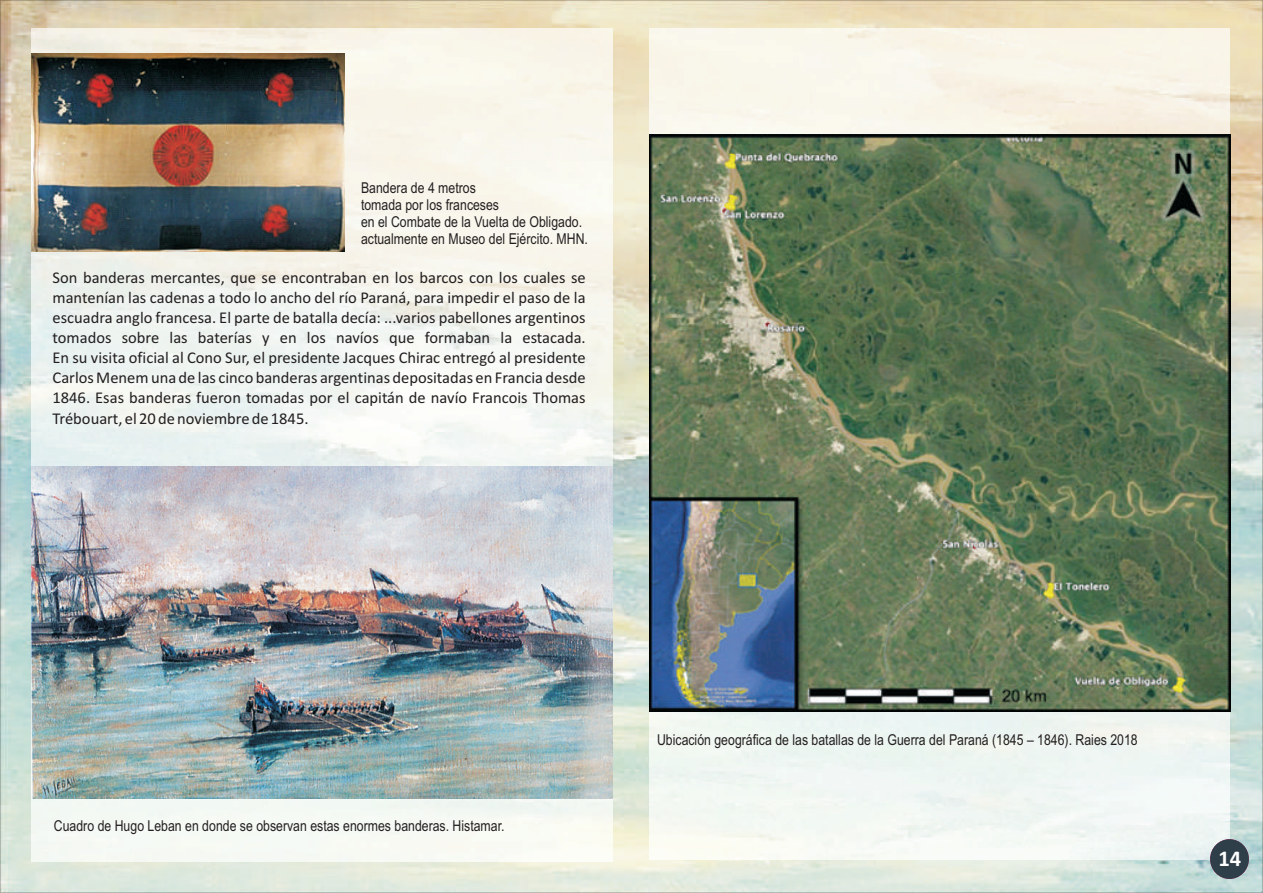
<style>
.page{position:relative;width:1263px;height:893px;background:#fff}
.page>*{position:absolute;margin:0;border:0;box-sizing:border-box;transform-origin:0 0}
.t1{font:700 22.5px "Calibri";color:#fff}
.t2{font:16.5px/20.1px "Calibri";color:#231f20;text-align:justify}
.t3{font:15px/17px "Arial Narrow";color:#231f20}
</style>
<div class="page">
<img style="left:0;top:0;width:1263px;height:893px">
<img style="left:32px;top:29px;width:580px;height:833px">
<img style="left:649px;top:29px;width:580px;height:830px">
<img style="left:649px;top:135px;width:582px;height:576px">
<img style="left:32px;top:54px;width:312px;height:198px">
<div style="left:1210px;top:839px;width:39px;height:40px;background:#2e3f49;border-radius:50%"></div>
<img style="left:32px;top:466px;width:580px;height:333px">
<p class="t3" style="left:361px;top:181px;width:228px">Bandera de 4 metros<br>tomada por los franceses<br>en el Combate de la Vuelta de Obligado. actualmente en Museo del Ejército. MHN.</p>
<p class="t2" style="left:53px;top:268px;width:535px">Son banderas mercantes, que se encontraban en los barcos con los cuales se mantenían las cadenas a todo lo ancho del río Paraná, para impedir el paso de la escuadra anglo francesa. El parte de batalla decía: ...varios pabellones argentinos tomados sobre las baterías y en los navíos que formaban la estacada.<br>En su visita oficial al Cono Sur, el presidente Jacques Chirac entregó al presidente Carlos Menem una de las cinco banderas argentinas depositadas en Francia desde 1846. Esas banderas fueron tomadas por el capitán de navío Francois Thomas Trébouart, el 20 de noviembre de 1845.</p>
<p class="t3" style="left:54px;top:818px;width:452px">Cuadro de Hugo Leban en donde se observan estas enormes banderas. Histamar.</p>
<p class="t3" style="left:657px;top:733px;width:482px">Ubicación geográfica de las batallas de la Guerra del Paraná (1845 – 1846). Raies 2018</p>
<h1 class="t1" style="left:1218px;top:849px;width:24px">14</h1>
</div>
